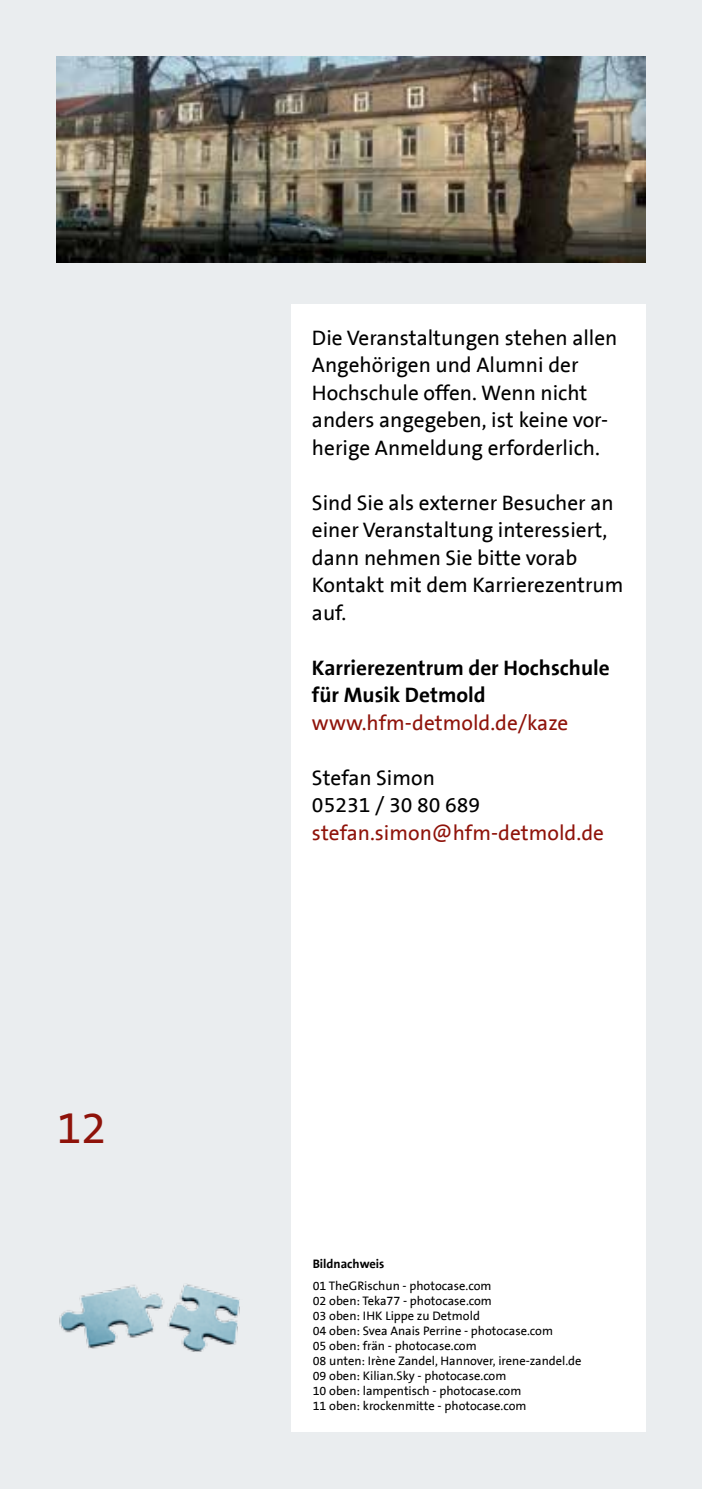
<style>
.page{position:relative;width:702px;height:1489px;background:#fff}
.page>*{position:absolute;margin:0;border:0;box-sizing:border-box;transform-origin:0 0}
.t1{font:45px "The Sans B5 Plain";color:#8f130a}
.t2{font:21.25px/27.5px "The Sans B5 Plain";color:#000}
.t3{font:21.25px "The Sans B5 Plain";color:#8f130a}
.t4{font:700 21.25px/27.5px "The Sans B7";color:#000}
.t5{font:12.5px/15px "The Sans B5 Plain";color:#000}
.t6{font:700 12.5px "The Sans B7";color:#000}
</style>
<div class="page">
<div style="left:1px;top:0;width:701px;height:1488px;background:#eaedef"></div>
<div style="left:291px;top:304px;width:354px;height:1127px;background:#fff"></div>
<img style="left:56px;top:57px;width:589px;height:205px">
<img style="left:59px;top:1284px;width:181px;height:68px">
<h1 class="t1" style="left:57px;top:1098px;width:51px">12</h1>
<h2 class="t2" style="left:312px;top:324px;width:307px">Die Veranstaltungen stehen allen<br>Angehörigen und Alumni der<br>Hochschule offen. Wenn nicht anders angegeben, ist keine vor&shy;herige Anmeldung erforderlich.</h2>
<h2 class="t2" style="left:312px;top:489px;width:313px">Sind Sie als externer Besucher an einer Veranstaltung interessiert, dann nehmen Sie bitte vorab<br>Kontakt mit dem Karrierezentrum auf.</h2>
<h2 class="t4" style="left:312px;top:654px;width:299px">Karrierezentrum der Hochschule für Musik Detmold</h2>
<h2 class="t3" style="left:312px;top:709px;width:258px">www.hfm-detmold.de/kaze</h2>
<h2 class="t2" style="left:312px;top:764px;width:170px">Stefan Simon<br>05231 / 30 80 689</h2>
<h2 class="t3" style="left:312px;top:819px;width:293px">stefan.simon@hfm-detmold.de</h2>
<p class="t6" style="left:313px;top:1255px;width:73px">Bildnachweis</p>
<p class="t5" style="left:313px;top:1278px;width:270px">01 TheGRischun - photocase.com<br>02 oben: Teka77 - photocase.com<br>03 oben: IHK Lippe zu Detmold<br>04 oben: Svea Anais Perrine - photocase.com<br>05 oben: frän - photocase.com<br>08 unten: Irène Zandel, Hannover, irene-zandel.de 09 oben: Kilian.Sky - photocase.com<br>10 oben: lampentisch - photocase.com<br>11 oben: krockenmitte - photocase.com</p>
</div>
